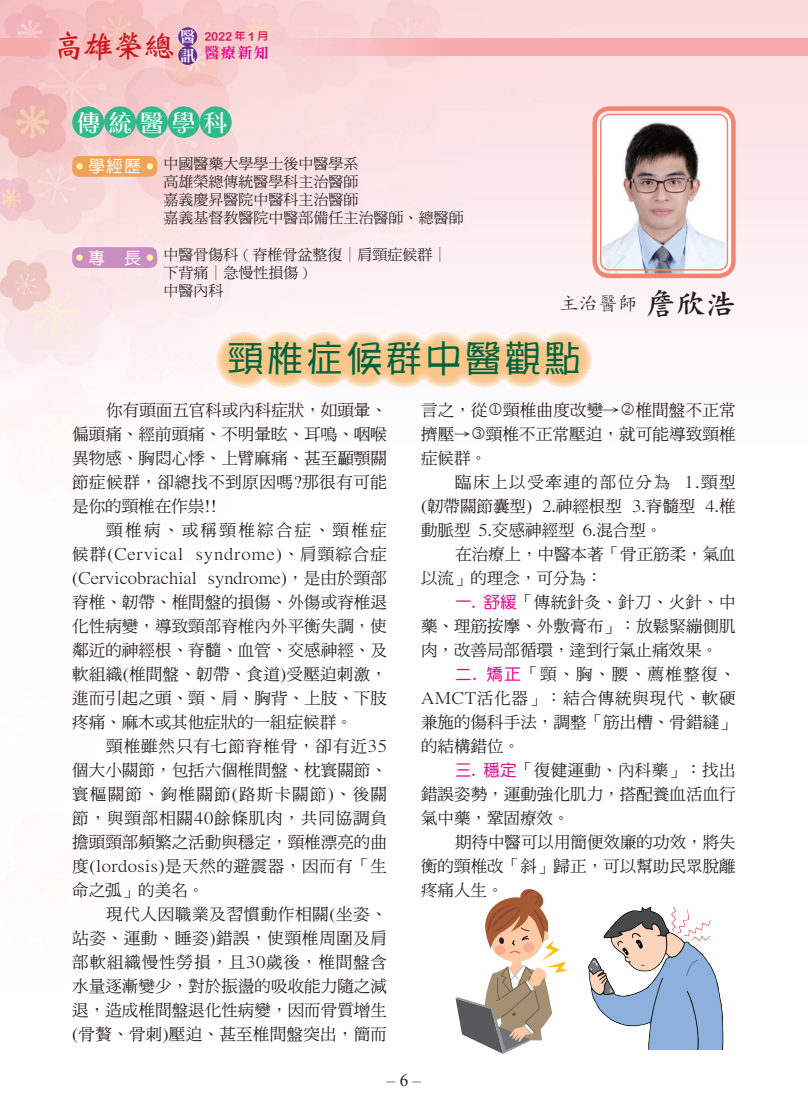
<style>
.page{position:relative;width:808px;height:1106px;background:#fff}
.page>*{position:absolute;margin:0;border:0;box-sizing:border-box;transform-origin:0 0}
.t1{font:36px "DFPOP1 W5 HK BF";letter-spacing:.1em;color:#00643b}
.t2{font:31.5px "DF Wei Bei Md HKP BF";color:#cd151d}
.t3{font:500 24px "M Yoyo HK";letter-spacing:.32em;color:#fff}
.t4{font:19.5px "DF Kai Shu Std W3";color:#231f20}
.t5{font:italic 17.1px "Times New Roman";color:#231f20}
.t6{font:16.5px/24px "DF Ming Md HKP BF";letter-spacing:.005em;color:#231f20;text-align:justify}
.t7{font:16.5px "DF Yuan Std W5";color:#fff}
.t8{font:15px/18px "DF Ming Std W5";color:#231f20}
.t9{font:15px "DF Ming Std W9";color:#ed028c}
.t10{font:12px "DF Li Yuan Bd HK BF";color:#d91a5b}
.s1{font-size:10.5px}
.s2{font-size:15.15px;color:#fff}
.s3{font-family:"DF Kai Shu Std W7";font-size:30px}
.s4{font-family:"DF Yuan Md HKP BF";color:#ed028c}
.s5{font-style:normal}
</style>
<div class="page">
<img style="left:0;top:0;width:808px;height:1054px">
<svg style="left:274px;top:38px;width:534px;height:18px;background:#f8b1b3"></svg>
<div style="left:0;top:38px;width:57px;height:18px;background:#f8abad"></div>
<div style="left:178px;top:46px;width:19px;height:19px;background:#652d91;border-radius:50%"></div>
<div style="left:178px;top:27px;width:19px;height:19px;background:#652d91;border-radius:50%"></div>
<img style="left:597px;top:114px;width:134px;height:159px">
<div style="left:592px;top:106px;width:144px;height:172px;border:4px solid #f48472;border-radius:15px"></div>
<div style="left:600px;top:114px;width:128px;height:157px;border:2px solid #f48472;border-radius:9px"></div>
<div style="left:72px;top:106px;width:32px;height:32px;background:#2fba8c;border-radius:50%"></div>
<div style="left:104px;top:106px;width:32px;height:32px;background:#2fba8c;border-radius:50%"></div>
<div style="left:136px;top:106px;width:32px;height:32px;background:#2fba8c;border-radius:50%"></div>
<div style="left:168px;top:106px;width:32px;height:32px;background:#2fba8c;border-radius:50%"></div>
<div style="left:200px;top:106px;width:32px;height:32px;background:#2fba8c;border-radius:50%"></div>
<div style="left:72px;top:156px;width:85px;height:21px;background:#f0a15a;border-radius:8px"></div>
<div style="left:76px;top:163px;width:7px;height:6px;background:#fff79a;border-radius:50%"></div>
<svg style="left:147px;top:163px;width:6px;height:6px"></svg>
<div style="left:72px;top:247px;width:85px;height:21px;background:#c78ebf;border-radius:8px"></div>
<div style="left:76px;top:254px;width:7px;height:7px;background:#fff79a;border-radius:50%"></div>
<div style="left:147px;top:254px;width:6px;height:7px;background:#fff79a;border-radius:50%"></div>
<svg style="left:216px;top:331px;width:56px;height:57px;background:#face9e"></svg>
<svg style="left:256px;top:331px;width:56px;height:57px;background:#facc99"></svg>
<svg style="left:296px;top:331px;width:56px;height:57px;background:#facc99"></svg>
<svg style="left:336px;top:331px;width:56px;height:57px;background:#facc99"></svg>
<svg style="left:376px;top:331px;width:56px;height:57px;background:#facc99"></svg>
<svg style="left:416px;top:331px;width:56px;height:57px;background:#facc99"></svg>
<svg style="left:456px;top:331px;width:56px;height:57px;background:#facc99"></svg>
<svg style="left:496px;top:331px;width:56px;height:57px;background:#facc99"></svg>
<svg style="left:536px;top:331px;width:56px;height:57px;background:#facd9c"></svg>
<svg style="left:456px;top:887px;width:112px;height:166px"></svg>
<div style="left:494px;top:945px;width:12px;height:10px;background:#f8ac92;border-radius:50%"></div>
<div style="left:523px;top:942px;width:12px;height:10px;background:#f8ac92;border-radius:50%"></div>
<img style="left:585px;top:904px;width:142px;height:145px">
<svg style="left:489px;top:403px;width:12px;height:12px"></svg>
<svg style="left:622px;top:403px;width:12px;height:12px"></svg>
<h2 class="t2" style="left:53px;top:29px;width:143px">高雄榮總<sup>醫</sup></h2>
<p class="t10" style="left:204px;top:30px;width:65px">2022 <span class="s1">年</span> 1 <span class="s1">月</span></p>
<p class="t9" style="left:180px;top:44px;width:90px"><span class="s2">訊</span> 醫療新知</p>
<h3 class="t3" style="left:76px;top:107px;width:152px">傳統醫學科</h3>
<p class="t8" style="left:164px;top:154px;width:301px">中國醫藥大學學士後中醫學系<br>高雄榮總傳統醫學科主治醫師<br>嘉義慶昇醫院中醫科主治醫師<br>嘉義基督教醫院中醫部備任主治醫師、總醫師</p>
<p class="t8" style="left:164px;top:245px;width:285px">中醫骨傷科 ( 脊椎骨盆整復│肩頸症候群│下背痛│急慢性損傷 )<br>中醫內科</p>
<p class="t7" style="left:88px;top:157px;width:54px">學經歷</p>
<p class="t7" style="left:88px;top:249px;width:54px">專 長</p>
<p class="t4" style="left:559px;top:293px;width:178px">主治醫師<span class="s3">詹欣浩</span></p>
<h1 class="t1" style="left:228px;top:340px;width:354px">頸椎症候群中醫觀點</h1>
<p class="t6" style="left:72px;top:398px;width:316px;text-indent:34px">你有頭面五官科或內科症狀，如頭暈、偏頭痛、經前頭痛、不明暈眩、耳鳴、咽喉異物感、胸悶心悸、上臂麻痛、甚至顳顎關節症候群，卻總找不到原因嗎?那很有可能是你的頸椎在作祟!!</p>
<p class="t6" style="left:72px;top:518px;width:316px;text-indent:34px">頸椎病、或稱頸椎綜合症、頸椎症候群(Cervical syndrome)、肩頸綜合症(Cervicobrachial syndrome)，是由於頸部脊椎、韌帶、椎間盤的損傷、外傷或脊椎退化性病變，導致頸部脊椎內外平衡失調，使鄰近的神經根、脊髓、血管、交感神經、及軟組織(椎間盤、韌帶、食道)受壓迫刺激，進而引起之頭、頸、肩、胸背、上肢、下肢疼痛、麻木或其他症狀的一組症候群。</p>
<p class="t6" style="left:72px;top:734px;width:316px;text-indent:34px">頸椎雖然只有七節脊椎骨，卻有近35個大小關節，包括六個椎間盤、枕寰關節、寰樞關節、鉤椎關節(路斯卡關節)、後關節，與頸部相關40餘條肌肉，共同協調負擔頭頸部頻繁之活動與穩定，頸椎漂亮的曲度(lordosis)是天然的避震器，因而有「生命之弧」的美名。</p>
<p class="t6" style="left:72px;top:902px;width:316px;text-indent:34px">現代人因職業及習慣動作相關(坐姿、站姿、運動、睡姿)錯誤，使頸椎周圍及肩部軟組織慢性勞損，且30歲後，椎間盤含水量逐漸變少，對於振盪的吸收能力隨之減退，造成椎間盤退化性病變，因而骨質增生(骨贅、骨刺)壓迫、甚至椎間盤突出，簡而</p>
<p class="t6" style="left:421px;top:398px;width:316px">言之，從 頸椎曲度改變→ 椎間盤不正常擠壓→●頸椎不正常壓迫，就可能導致頸椎症候群。</p>
<p class="t6" style="left:421px;top:470px;width:316px;text-indent:34px">臨床上以受牽連的部位分為 1.頸型(韌帶關節囊型) 2.神經根型 3.脊髓型 4.椎動脈型 5.交感神經型 6.混合型。</p>
<p class="t6" style="left:421px;top:543px;width:316px;text-indent:34px">在治療上，中醫本著「骨正筋柔，氣血以流」的理念，可分為：</p>
<p class="t6" style="left:421px;top:591px;width:316px;text-indent:34px"><span class="s4">一. 舒緩</span>「傳統針灸、針刀、火針、中藥、理筋按摩、外敷膏布」：放鬆緊繃側肌肉，改善局部循環，達到行氣止痛效果。</p>
<p class="t6" style="left:421px;top:663px;width:316px;text-indent:34px"><span class="s4">二. 矯正</span>「頸、胸、腰、薦椎整復、AMCT活化器」：結合傳統與現代、軟硬兼施的傷科手法，調整「筋出槽、骨錯縫」的結構錯位。</p>
<p class="t6" style="left:421px;top:759px;width:316px;text-indent:34px"><span class="s4">三. 穩定</span>「復健運動、內科藥」：找出錯誤姿勢，運動強化肌力，搭配養血活血行氣中藥，鞏固療效。</p>
<p class="t6" style="left:421px;top:831px;width:316px;text-indent:34px">期待中醫可以用簡便效廉的功效，將失衡的頸椎改「斜」歸正，可以幫助民眾脫離疼痛人生。</p>
<p class="t5" style="left:387px;top:1068px;width:36px">‒ <span class="s5">6</span> ‒</p>
</div>
